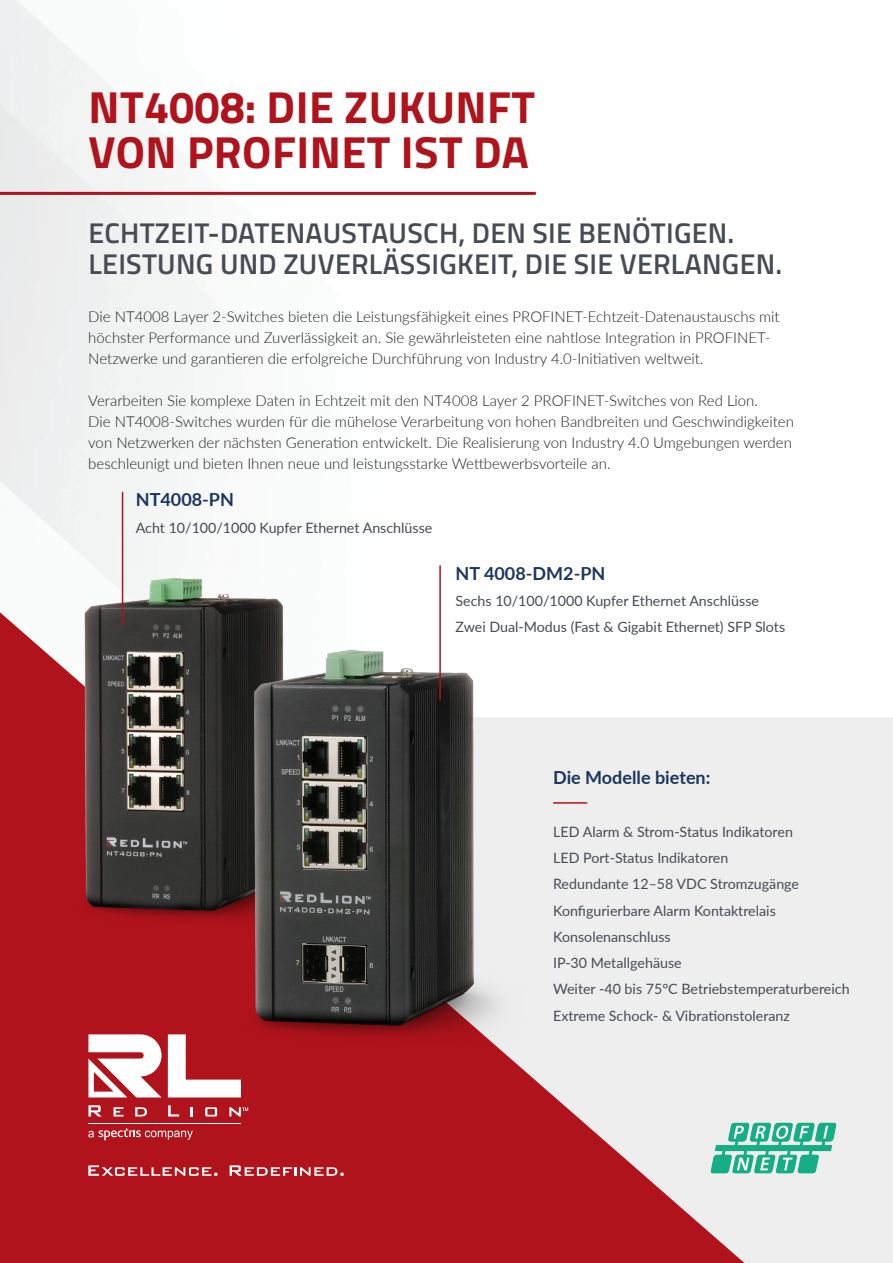
<style>
.page{position:relative;width:893px;height:1263px;background:#fff}
.page>*{position:absolute;margin:0;border:0;box-sizing:border-box;transform-origin:0 0}
.t1{font:700 45px/45px "Titillium Web";letter-spacing:.01em;color:#b0131c}
.t2{font:600 28.5px/31.5px "Titillium Web";letter-spacing:.01em;color:#464b54}
.Body_Paragraph_-_Lis{font:700 18px "Lato";color:#1b365d}
.Body_Paragraph{font:300 15px/21px "Lato";color:#231f20}
.Body_Paragraph_-_Lis-2{font:14.25px "Lato";color:#464b54}
</style>
<div class="page">
<div style="left:0;top:718px;width:893px;height:545px;background:#eeeeef"></div>
<hr style="left:0;top:192px;width:536px;height:3px;background:#b0131c">
<svg style="left:0;top:717px;width:744px;height:546px;fill:#b0131c"></svg>
<img style="left:0;top:521px;width:351px;height:469px">
<img style="left:87px;top:547px;width:580px;height:580px">
<hr style="left:122px;top:492px;width:1px;height:133px;background:#b0131c">
<hr style="left:439px;top:565px;width:2px;height:135px;background:#b0131c">
<hr style="left:553px;top:802px;width:34px;height:2px;background:#b0131c">
<svg style="left:88px;top:1165px;width:129px;height:11px"></svg>
<svg style="left:230px;top:1165px;width:114px;height:11px"></svg>
<svg style="left:135px;top:1107px;width:12px;height:9px"></svg>
<svg style="left:114px;top:1107px;width:9px;height:9px"></svg>
<svg style="left:88px;top:1105px;width:14px;height:11px"></svg>
<svg style="left:205px;top:1107px;width:12px;height:9px"></svg>
<svg style="left:191px;top:1107px;width:2px;height:9px"></svg>
<svg style="left:168px;top:1105px;width:11px;height:11px"></svg>
<svg style="left:168px;top:1034px;width:73px;height:63px;background:#d37d82"></svg>
<svg style="left:88px;top:1034px;width:74px;height:63px;background:#e7b9bb"></svg>
<svg style="left:88px;top:1128px;width:105px;height:12px"></svg>
<hr style="left:88px;top:1123px;width:153px;height:1px;background:#fff">
<svg style="left:229px;top:1107px;width:19px;height:9px"></svg>
<img style="left:708px;top:1119px;width:129px;height:57px">
<p class="t1" style="left:89px;top:82px;width:448px">NT4008: DIE ZUKUNFT<br>VON PROFINET IST DA</p>
<p class="t2" style="left:88px;top:215px;width:695px">ECHTZEIT-DATENAUSTAUSCH, DEN SIE BENÖTIGEN.<br>LEISTUNG UND ZUVERLÄSSIGKEIT, DIE SIE VERLANGEN.</p>
<p class="Body_Paragraph" style="left:88px;top:306px;width:693px">Die NT4008 Layer 2-Switches bieten die Leistungsfähigkeit eines PROFINET-Echtzeit-Datenaustauschs mit höchster Performance und Zuverlässigkeit an. Sie gewährleisteten eine nahtlose Integration in PROFINET-<br>Netzwerke und garantieren die erfolgreiche Durchführung von Industry 4.0-Initiativen weltweit.</p>
<p class="Body_Paragraph" style="left:88px;top:390px;width:707px">Verarbeiten Sie komplexe Daten in Echtzeit mit den NT4008 Layer 2 PROFINET-Switches von Red Lion.<br>Die NT4008-Switches wurden für die mühelose Verarbeitung von hohen Bandbreiten und Geschwindigkeiten von Netzwerken der nächsten Generation entwickelt. Die Realisierung von Industry 4.0 Umgebungen werden beschleunigt und bieten Ihnen neue und leistungsstarke Wettbewerbsvorteile an.</p>
<p class="Body_Paragraph_-_Lis" style="left:136px;top:486px;width:100px">NT4008-PN</p>
<p class="Body_Paragraph_-_Lis-2" style="left:136px;top:517px;width:298px">Acht 10/100/1000 Kupfer Ethernet Anschlüsse</p>
<p class="Body_Paragraph_-_Lis" style="left:456px;top:560px;width:151px">NT 4008-DM2-PN</p>
<p class="Body_Paragraph_-_Lis-2" style="left:456px;top:591px;width:305px">Sechs 10/100/1000 Kupfer Ethernet Anschlüsse</p>
<p class="Body_Paragraph_-_Lis-2" style="left:456px;top:617px;width:331px">Zwei Dual-Modus (Fast &amp; Gigabit Ethernet) SFP Slots</p>
<p class="Body_Paragraph_-_Lis" style="left:553px;top:764px;width:159px">Die Modelle bieten:</p>
<p class="Body_Paragraph_-_Lis-2" style="left:553px;top:821px;width:241px">LED Alarm &amp; Strom-Status Indikatoren</p>
<p class="Body_Paragraph_-_Lis-2" style="left:553px;top:848px;width:177px">LED Port-Status Indikatoren</p>
<p class="Body_Paragraph_-_Lis-2" style="left:553px;top:874px;width:247px">Redundante 12–58 VDC Stromzugänge</p>
<p class="Body_Paragraph_-_Lis-2" style="left:553px;top:900px;width:224px">Konfigurierbare Alarm Kontaktrelais</p>
<p class="Body_Paragraph_-_Lis-2" style="left:553px;top:926px;width:119px">Konsolenanschluss</p>
<p class="Body_Paragraph_-_Lis-2" style="left:553px;top:953px;width:130px">IP-30 Metallgehäuse</p>
<p class="Body_Paragraph_-_Lis-2" style="left:553px;top:979px;width:298px">Weiter -40 bis 75°C Betriebstemperaturbereich</p>
<p class="Body_Paragraph_-_Lis-2" style="left:553px;top:1005px;width:238px">Extreme Schock- &amp; Vibrationstoleranz</p>
</div>
